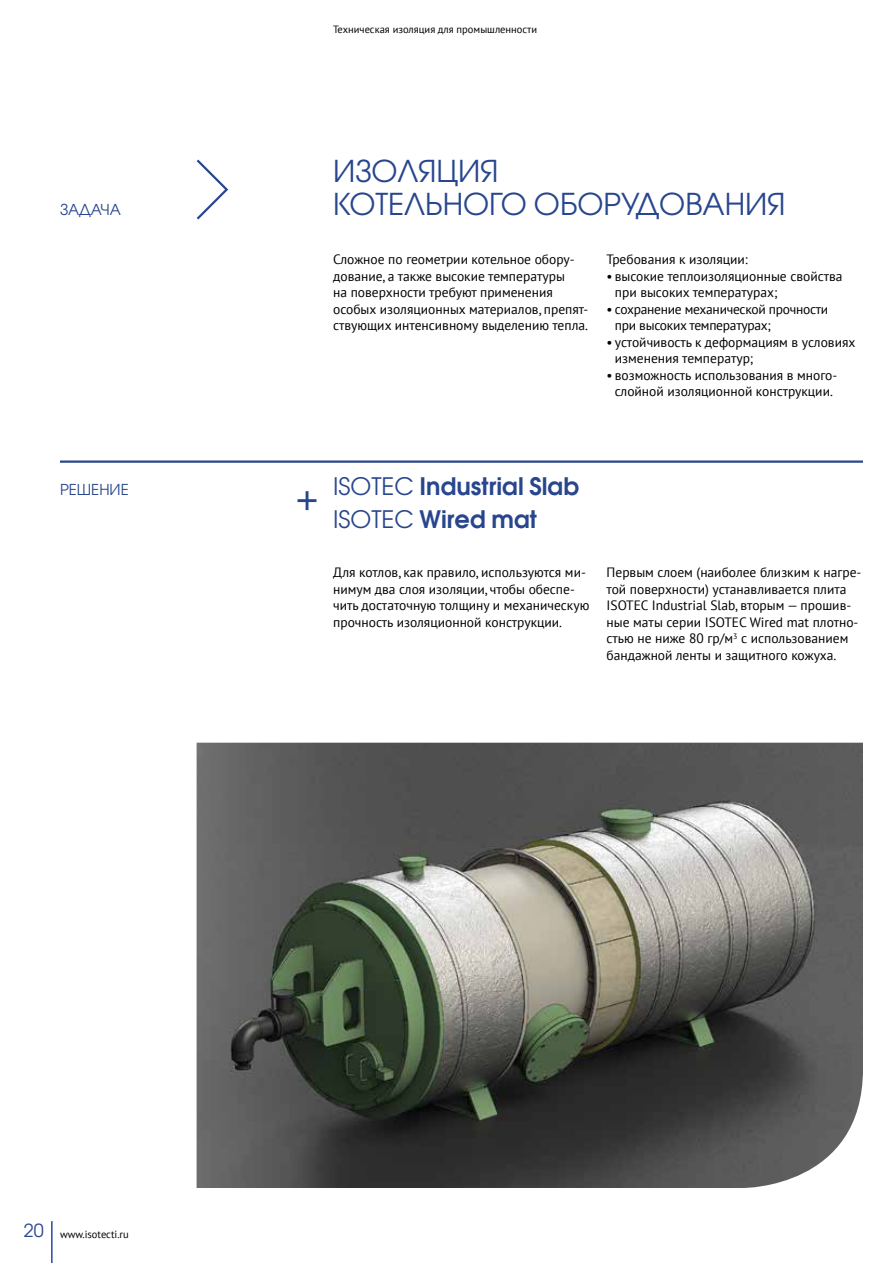
<style>
.page{position:relative;width:893px;height:1263px;background:#fff}
.page>*{position:absolute;margin:0;border:0;box-sizing:border-box;transform-origin:0 0}
.t1{font:37.5px "Avant Garde Gothic C";color:#28468e}
.t2{font:30px/33px "Avant Garde Gothic C";color:#28468e}
.t3{font:700 24px "Avant Garde Gothic C";color:#28468e}
.t4{font:15px "Avant Garde Gothic C";color:#28468e}
.t5{font:13.5px/16.5px "PT Sans";color:#000}
.t6{font:13.5px/16.5px "PT Sans";letter-spacing:-.02em;color:#000}
.t7{font:10.5px "PT Sans";color:#000}
.s1{font-weight:400}
.s2{font-family:"Avant Garde Gothic C";font-size:18px;color:#28468e}
</style>
<div class="page">
<img style="left:197px;top:743px;width:666px;height:445px">
<hr style="left:60px;top:460px;width:803px;height:3px;background:#28468e">
<svg style="left:196px;top:159px;width:33px;height:61px"></svg>
<hr style="left:51px;top:1221px;width:2px;height:42px;background:#2d4b9b">
<p class="t4" style="left:60px;top:200px;width:62px">ЗАДАЧА</p>
<p class="t4" style="left:60px;top:480px;width:70px">РЕШЕНИЕ</p>
<p class="t7" style="left:333px;top:22px;width:205px">Техническая изоляция для промышленности</p>
<h2 class="t2" style="left:333px;top:154px;width:454px">ИЗОЛЯЦИЯ<br>КОТЕЛЬНОГО ОБОРУДОВАНИЯ</h2>
<p class="t5" style="left:333px;top:251px;width:257px">Сложное по геометрии котельное обору&shy;дование, а также высокие температуры<br>на поверхности требуют применения особых изоляционных материалов, препят&shy;ствующих интенсивному выделению тепла.</p>
<p class="t5" style="left:606px;top:251px;width:143px">Требования к изоляции:</p>
<p class="t5" style="left:615px;top:267px;width:229px;text-indent:-9px">• высокие теплоизоляционные свойства при высоких температурах;</p>
<p class="t6" style="left:615px;top:300px;width:215px;text-indent:-9px">• сохранение механической прочности при высоких температурах;</p>
<p class="t5" style="left:615px;top:333px;width:242px;text-indent:-9px">• устойчивость к деформациям в условиях изменения температур;</p>
<p class="t5" style="left:606px;top:366px;width:232px;text-align:center">• возможность использования в много&shy;слойной изоляционной конструкции.</p>
<h1 class="t1" style="left:296px;top:476px;width:24px">+</h1>
<h3 class="t3" style="left:333px;top:471px;width:248px"><span class="s1">ISOTEC</span> Industrial Slab</h3>
<h3 class="t3" style="left:333px;top:505px;width:205px"><span class="s1">ISOTEC</span> Wired mat</h3>
<p class="t5" style="left:333px;top:564px;width:258px">Для котлов, как правило, используются ми&shy;нимум два слоя изоляции, чтобы обеспе&shy;чить достаточную толщину и механическую прочность изоляционной конструкции.</p>
<p class="t5" style="left:607px;top:564px;width:256px">Первым слоем (наиболее близким к нагре&shy;той поверхности) устанавливается плита ISOTEC Industrial Slab, вторым — прошив&shy;ные маты серии ISOTEC Wired mat плотно&shy;стью не ниже 80 гр/м<sup>3</sup> с использованием бандажной ленты и защитного кожуха.</p>
<p class="t7" style="left:24px;top:1227px;width:107px"><span class="s2">20</span> www.isotecti.ru</p>
</div>
